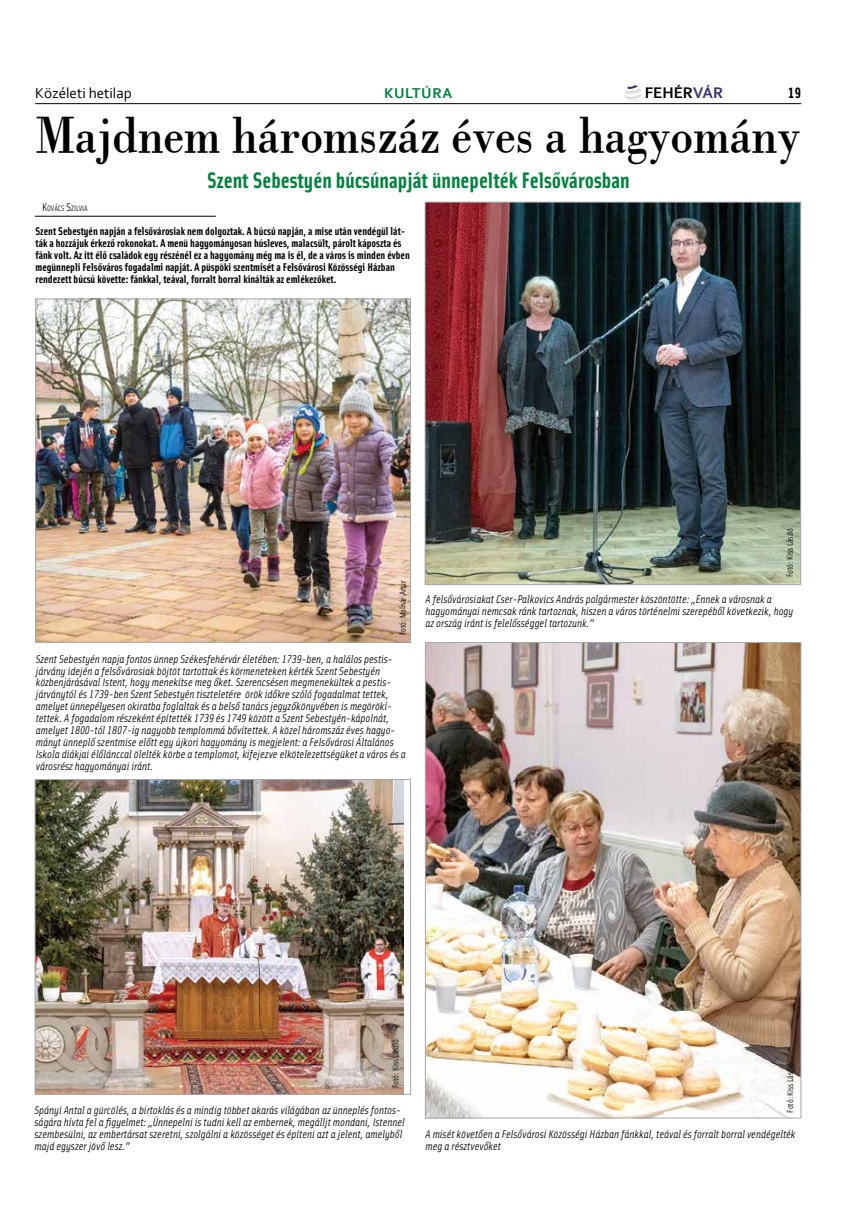
<style>
.page{position:relative;width:851px;height:1205px;background:#fff}
.page>*{position:absolute;margin:0;border:0;box-sizing:border-box;transform-origin:0 0}
.t1{font:52.5px "Bodoni PFL";letter-spacing:-.01em;color:#000;scale:.9 1}
.t2{font:700 22.5px "Solex";color:#00813e}
.t3{font:700 16.12px "Corbel";color:#000}
.t4{font:15px "Corbel";color:#000}
.t5{font:700 15px "Corbel";letter-spacing:.04em;color:#007f3e}
.t6{font:700 15px "Solex";color:#000}
.t7{font:italic 11.25px/11.9px "Solex";color:#000}
.t8{font:700 11.25px/11.9px "Solex";color:#000}
.t9{font:8.75px "Solex";color:#000}
.t10{font:7.88px "Solex";color:#000}
.s1{color:#3c316c}
.s2{font-size:11.25px}
</style>
<div class="page">
<hr style="left:35px;top:103px;width:766px;height:1px;background:#000">
<svg style="left:625px;top:85px;width:16px;height:17px"></svg>
<hr style="left:35px;top:216px;width:181px;height:1px;background:#000">
<img style="left:427px;top:204px;width:371px;height:379px">
<div style="left:425px;top:202px;width:375px;height:383px;border:1px solid #a7a9ac"></div>
<img style="left:37px;top:301px;width:371px;height:339px">
<div style="left:35px;top:299px;width:375px;height:343px;border:1px solid #a7a9ac"></div>
<img style="left:37px;top:781px;width:367px;height:311px">
<div style="left:35px;top:779px;width:375px;height:315px;border:1px solid #a7a9ac"></div>
<img style="left:427px;top:644px;width:372px;height:472px">
<h3 class="t3" style="left:644px;top:83px;width:78px">FEHÉR<span class="s1">VÁR</span></h3>
<h1 class="t1" style="left:36px;top:98px;width:851px">Majdnem háromszáz éves a hagyomány</h1>
<h2 class="t2" style="left:207px;top:165px;width:424px">Szent Sebestyén búcsúnapját ünnepelték Felsővárosban</h2>
<h3 class="t4" style="left:35px;top:84px;width:98px">Közéleti hetilap</h3>
<h3 class="t5" style="left:384px;top:84px;width:70px">KULTÚRA</h3>
<h3 class="t6" style="left:788px;top:83px;width:14px">19</h3>
<p class="t10" style="left:42px;top:204px;width:47px"><span class="s2">K</span>OVÁCS <span class="s2">S</span>ZILVIA</p>
<p class="t8" style="left:35px;top:225px;width:376px">Szent Sebestyén napján a felsővárosiak nem dolgoztak. A búcsú napján, a mise után vendégül lát&shy;ták a hozzájuk érkező rokonokat. A menü hagyományosan húsleves, malacsült, párolt káposzta és fánk volt. Az itt élő családok egy részénél ez a hagyomány még ma is él, de a város is minden évben megünnepli Felsőváros fogadalmi napját. A püspöki szentmisét a Felsővárosi Közösségi Házban rendezett búcsú követte: fánkkal, teával, forralt borral kínálták az emlékezőket.</p>
<p class="t9" style="left:397px;top:635px;width:57px;rotate:-90deg">Fotó: Molnár Artúr</p>
<p class="t7" style="left:36px;top:652px;width:371px">Szent Sebestyén napja fontos ünnep Székesfehérvár életében: 1739-ben, a halálos pestis&shy;járvány idején a felsővárosiak böjtöt tartottak és körmeneteken kérték Szent Sebestyén közbenjárásával Istent, hogy menekítse meg őket. Szerencsésen megmenekültek a pestis&shy;járványtól és 1739-ben Szent Sebestyén tiszteletére örök időkre szóló fogadalmat tettek, amelyet ünnepélyesen okiratba foglaltak és a belső tanács jegyzőkönyvében is megörökí&shy;tettek. A fogadalom részeként építették 1739 és 1749 között a Szent Sebestyén-kápolnát, amelyet 1800-tól 1807-ig nagyobb templommá bővítettek. A közel háromszáz éves hagyo&shy;mányt ünneplő szentmise előtt egy újkori hagyomány is megjelent: a Felsővárosi Általános Iskola diákjai élőlánccal ölelték körbe a templomot, kifejezve elkötelezettségüket a város és a városrész hagyományai iránt.</p>
<p class="t9" style="left:784px;top:577px;width:51px;rotate:-90deg">Fotó: Kiss László</p>
<p class="t7" style="left:425px;top:593px;width:369px">A felsővárosiakat Cser-Palkovics András polgármester köszöntötte: „Ennek a városnak a hagyományai nemcsak ránk tartoznak, hiszen a város történelmi szerepéből következik, hogy az ország iránt is felelősséggel tartozunk.”</p>
<p class="t9" style="left:390px;top:1088px;width:51px;rotate:-90deg">Fotó: Kiss László</p>
<p class="t7" style="left:35px;top:1104px;width:371px">Spányi Antal a gürcölés, a birtoklás és a mindig többet akarás világában az ünneplés fontos&shy;ságára hívta fel a figyelmet: „Ünnepelni is tudni kell az embernek, megálljt mondani, Istennel szembesülni, az embertársat szeretni, szolgálni a közösséget és építeni azt a jelent, amelyből majd egyszer jövő lesz.”</p>
<p class="t9" style="left:784px;top:1112px;width:51px;rotate:-90deg">Fotó: Kiss László</p>
<p class="t7" style="left:425px;top:1127px;width:371px">A misét követően a Felsővárosi Közösségi Házban fánkkal, teával és forralt borral vendégelték meg a résztvevőket</p>
</div>
